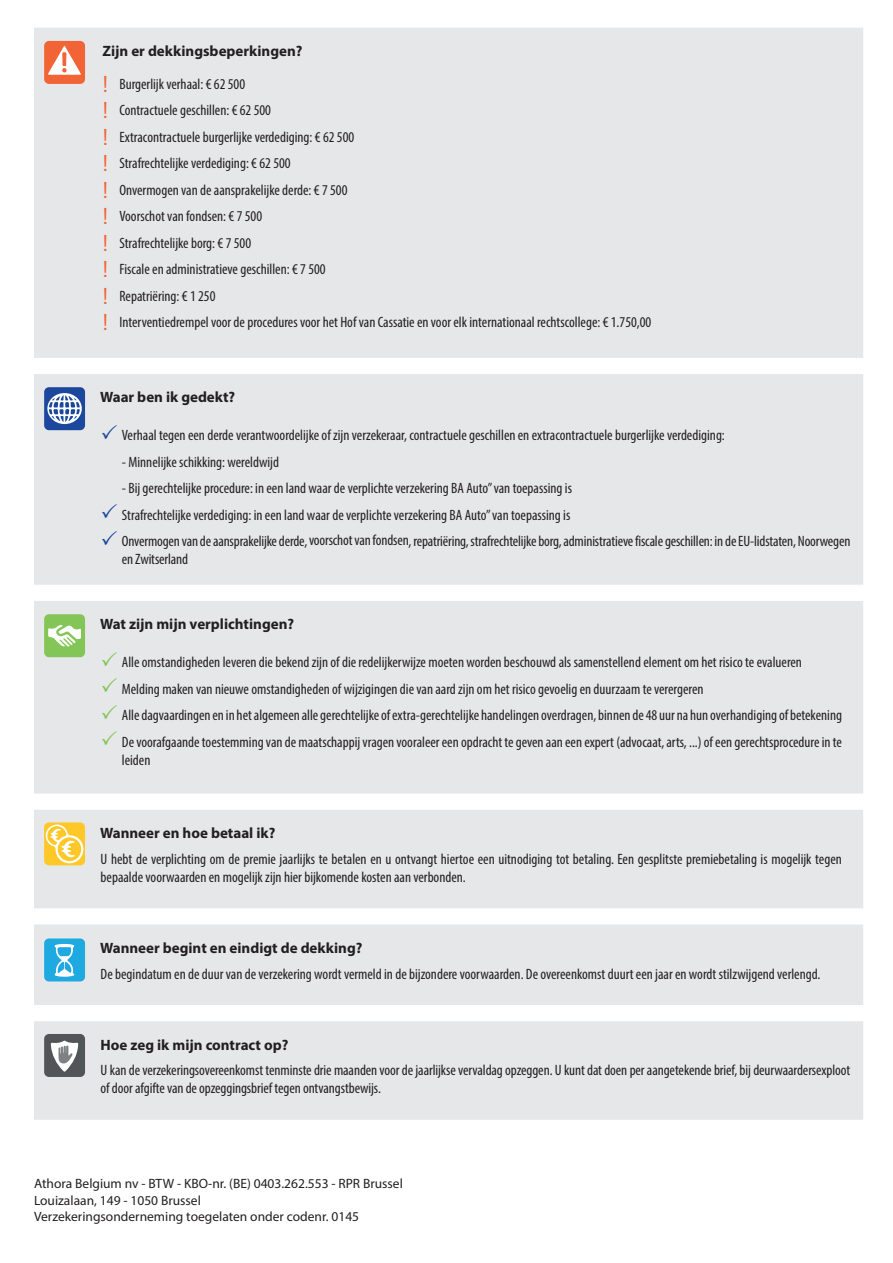
<style>
.page{position:relative;width:893px;height:1263px;background:#fff}
.page>*{position:absolute;margin:0;border:0;box-sizing:border-box;transform-origin:0 0}
.Ou_couvertture{font:condensed 15px/18px "Myriad Pro";color:#231f20}
.Obligation{font:condensed 15px/18px "Myriad Pro";color:#231f20}
.Couverture{font:condensed 15px "Myriad Pro";color:#231f20}
.t1{font:700 15px "Myriad Pro";color:#231f20}
.t2{font:13.5px "Myriad Pro";color:#231f20}
.s1{font-family:"Helvetica Neue LT Std";font-size:22.5px;color:#f26436}
</style>
<div class="page">
<div style="left:34px;top:28px;width:829px;height:330px;background:#e6e7e9"></div>
<div style="left:34px;top:374px;width:829px;height:211px;background:#e6e7e9"></div>
<div style="left:34px;top:601px;width:829px;height:192px;background:#e6e7e9"></div>
<div style="left:34px;top:810px;width:829px;height:98px;background:#e6e7e9"></div>
<div style="left:34px;top:924px;width:829px;height:81px;background:#e6e7e9"></div>
<div style="left:34px;top:1021px;width:829px;height:99px;background:#e6e7e9"></div>
<div style="left:44px;top:41px;width:41px;height:43px;background:#f26436;border-radius:5px"></div>
<svg style="left:48px;top:46px;width:33px;height:29px"></svg>
<div style="left:44px;top:387px;width:41px;height:43px;background:#1b489d;border-radius:5px"></div>
<svg style="left:47px;top:393px;width:35px;height:31px"></svg>
<div style="left:44px;top:614px;width:41px;height:43px;background:#83c556;border-radius:5px"></div>
<svg style="left:48px;top:625px;width:33px;height:22px"></svg>
<div style="left:44px;top:822px;width:41px;height:43px;background:#fec828;border-radius:5px"></div>
<svg style="left:45px;top:824px;width:38px;height:39px"></svg>
<div style="left:44px;top:938px;width:41px;height:43px;background:#1fa9e1;border-radius:5px"></div>
<svg style="left:54px;top:944px;width:21px;height:33px"></svg>
<div style="left:44px;top:1034px;width:41px;height:43px;background:#515558;border-radius:5px"></div>
<svg style="left:51px;top:1040px;width:27px;height:32px"></svg>
<svg style="left:102px;top:424px;width:15px;height:15px"></svg>
<svg style="left:102px;top:504px;width:15px;height:14px"></svg>
<svg style="left:102px;top:530px;width:15px;height:15px"></svg>
<svg style="left:102px;top:651px;width:15px;height:15px"></svg>
<svg style="left:102px;top:677px;width:15px;height:15px"></svg>
<svg style="left:102px;top:704px;width:15px;height:15px"></svg>
<svg style="left:102px;top:730px;width:15px;height:15px"></svg>
<p class="t1" style="left:102px;top:41px;width:202px">Zijn er dekkingsbeperkingen?</p>
<p class="Couverture" style="left:102px;top:75px;width:144px"><span class="s1">!</span> Burgerlijk verhaal: € 62 500</p>
<p class="Couverture" style="left:102px;top:101px;width:170px"><span class="s1">!</span> Contractuele geschillen: € 62 500</p>
<p class="Couverture" style="left:102px;top:128px;width:253px"><span class="s1">!</span> Extracontractuele burgerlijke verdediging: € 62 500</p>
<p class="Couverture" style="left:102px;top:154px;width:190px"><span class="s1">!</span> Strafrechtelijke verdediging: € 62 500</p>
<p class="Couverture" style="left:102px;top:181px;width:247px"><span class="s1">!</span> Onvermogen van de aansprakelijke derde: € 7 500</p>
<p class="Couverture" style="left:102px;top:207px;width:161px"><span class="s1">!</span> Voorschot van fondsen: € 7 500</p>
<p class="Couverture" style="left:102px;top:234px;width:150px"><span class="s1">!</span> Strafrechtelijke borg: € 7 500</p>
<p class="Couverture" style="left:102px;top:260px;width:225px"><span class="s1">!</span> Fiscale en administratieve geschillen: € 7 500</p>
<p class="Couverture" style="left:102px;top:287px;width:115px"><span class="s1">!</span> Repatriëring: € 1 250</p>
<p class="Couverture" style="left:102px;top:313px;width:550px"><span class="s1">!</span> Interventiedrempel voor de procedures voor het Hof van Cassatie en voor elk internationaal rechtscollege: € 1.750,00</p>
<p class="t1" style="left:100px;top:387px;width:137px">Waar ben ik gedekt?</p>
<p class="Ou_couvertture" style="left:122px;top:426px;width:604px">Verhaal tegen een derde verantwoordelijke of zijn verzekeraar, contractuele geschillen en extracontractuele burgerlijke verdediging:</p>
<p class="Ou_couvertture" style="left:122px;top:452px;width:159px">- Minnelijke schikking: wereldwijd</p>
<p class="Ou_couvertture" style="left:122px;top:479px;width:452px">- Bij gerechtelijke procedure: in een land waar de verplichte verzekering BA Auto” van toepassing is</p>
<p class="Ou_couvertture" style="left:122px;top:506px;width:450px">Strafrechtelijke verdediging: in een land waar de verplichte verzekering BA Auto” van toepassing is</p>
<p class="Ou_couvertture" style="left:122px;top:532px;width:730px">Onvermogen van de aansprakelijke derde, voorschot van fondsen, repatriëring, strafrechtelijke borg, administratieve fiscale geschillen: in de EU-lidstaten, Noorwegen en Zwitserland</p>
<p class="t1" style="left:100px;top:614px;width:196px">Wat zijn mijn verplichtingen?</p>
<p class="Obligation" style="left:122px;top:653px;width:682px">Alle omstandigheden leveren die bekend zijn of die redelijkerwijze moeten worden beschouwd als samenstellend element om het risico te evalueren</p>
<p class="Obligation" style="left:122px;top:679px;width:583px">Melding maken van nieuwe omstandigheden of wijzigingen die van aard zijn om het risico gevoelig en duurzaam te verergeren</p>
<p class="Obligation" style="left:122px;top:706px;width:722px">Alle dagvaardingen en in het algemeen alle gerechtelijke of extra-gerechtelijke handelingen overdragen, binnen de 48 uur na hun overhandiging of betekening</p>
<p class="Obligation" style="left:122px;top:732px;width:722px">De voorafgaande toestemming van de maatschappij vragen vooraleer een opdracht te geven aan een expert (advocaat, arts, ...) of een gerechtsprocedure in te leiden</p>
<p class="t1" style="left:100px;top:823px;width:177px">Wanneer en hoe betaal ik?</p>
<p class="Ou_couvertture" style="left:101px;top:850px;width:743px">U hebt de verplichting om de premie jaarlijks te betalen en u ontvangt hiertoe een uitnodiging tot betaling. Een gesplitste premiebetaling is mogelijk tegen bepaalde voorwaarden en mogelijk zijn hier bijkomende kosten aan verbonden.</p>
<p class="t1" style="left:100px;top:938px;width:264px">Wanneer begint en eindigt de dekking?</p>
<p class="Ou_couvertture" style="left:101px;top:964px;width:721px">De begindatum en de duur van de verzekering wordt vermeld in de bijzondere voorwaarden. De overeenkomst duurt een jaar en wordt stilzwijgend verlengd.</p>
<p class="t1" style="left:101px;top:1035px;width:189px">Hoe zeg ik mijn contract op?</p>
<p class="Ou_couvertture" style="left:101px;top:1061px;width:751px">U kan de verzekeringsovereenkomst tenminste drie maanden voor de jaarlijkse vervaldag opzeggen. U kunt dat doen per aangetekende brief, bij deurwaardersexploot of door afgifte van de opzeggingsbrief tegen ontvangstbewijs.</p>
<p class="t2" style="left:34px;top:1175px;width:370px">Athora Belgium nv - BTW - KBO-nr. (BE) 0403.262.553 - RPR Brussel</p>
<p class="t2" style="left:34px;top:1192px;width:168px">Louizalaan, 149 - 1050 Brussel</p>
<p class="t2" style="left:34px;top:1208px;width:327px">Verzekeringsonderneming toegelaten onder codenr. 0145</p>
</div>
